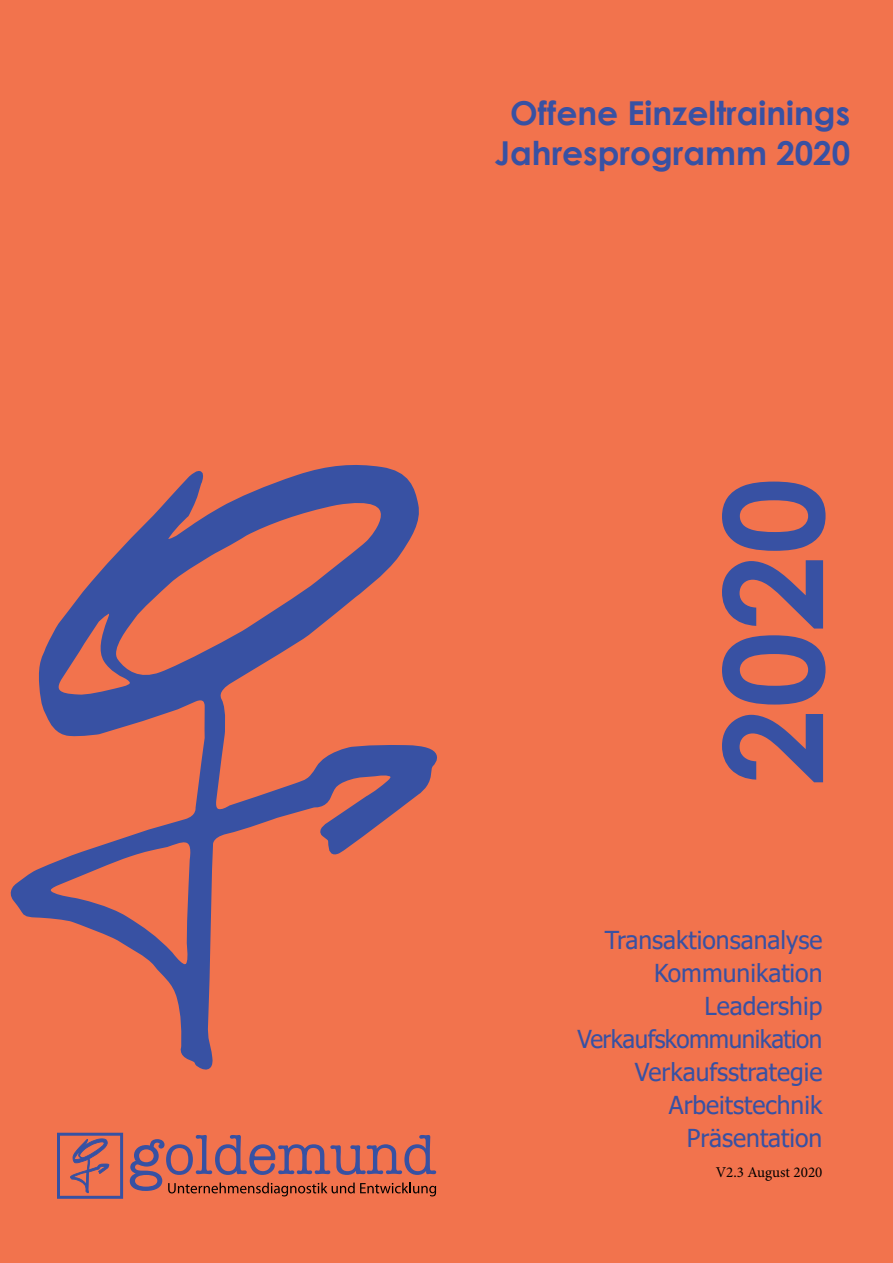
<style>
.page{position:relative;width:893px;height:1263px;background:#f2734d}
.page>*{position:absolute;margin:0;border:0;box-sizing:border-box;transform-origin:0 0}
.t1{font:700 137.25px "Century Gothic";color:#3851a3}
.t2{font:700 33px/39.6px "Century Gothic";color:#3851a3;text-align:center}
.t3{font:24.75px/33px "Tahoma";color:#3851a3;text-align:right}
.t4{font:15px "Minion Pro";color:#000}
</style>
<div class="page">
<svg style="left:57px;top:1133px;width:66px;height:66px"></svg>
<svg style="left:130px;top:1135px;width:306px;height:61px"></svg>
<svg style="left:10px;top:465px;width:427px;height:605px"></svg>
<h2 class="t2" style="left:494px;top:92px;width:357px">Offene Einzeltrainings<br>Jahresprogramm 2020</h2>
<h1 class="t1" style="left:669px;top:785px;width:309px;rotate:-90deg">2020</h1>
<p class="t3" style="left:578px;top:925px;width:246px">Transaktionsanalyse<br>Kommunikation<br>Leadership<br>Verkaufskommunikation<br>Verkaufsstrategie<br>Arbeitstechnik<br>Präsentation</p>
<p class="t4" style="left:716px;top:1162px;width:108px">V2.3 August 2020</p>
</div>
